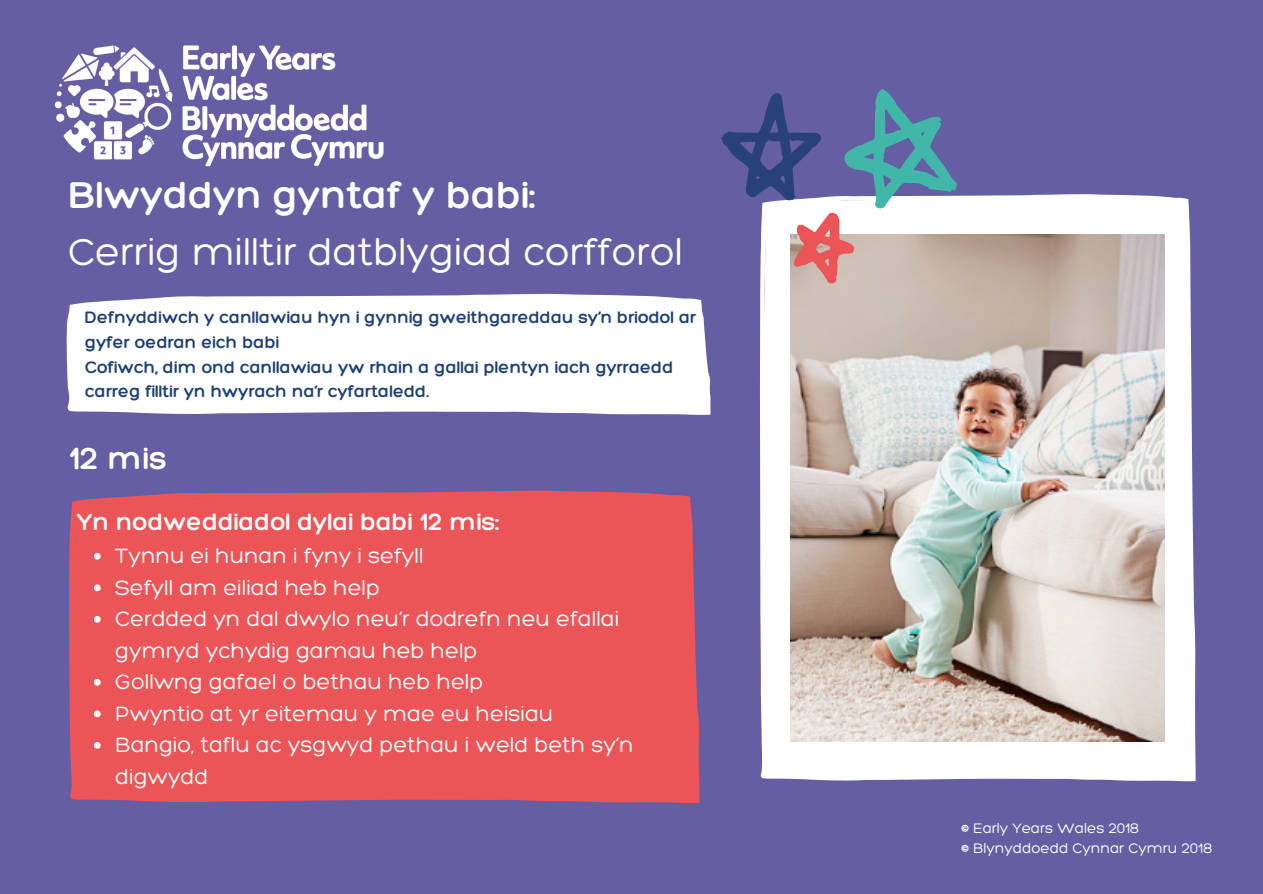
<style>
.page{position:relative;width:1263px;height:894px;background:#fff}
.page>*{position:absolute;margin:0;border:0;box-sizing:border-box;transform-origin:0 0}
.t1{font:300 40.5px "Hero";color:#fff}
.t2{font:300 40.5px "Hero";color:#fff}
.t3{font:300 33px "Hero";color:#fff}
.t4{font:300 25.5px "Hero";color:#fff}
.t5{font:300 22.5px/31.5px "Hero";color:#fff}
.t6{font:300 18px/24.8px "Hero";color:#1e4074}
.t7{font:300 15px "Hero";color:#fff}
</style>
<div class="page">
<div style="left:0;top:0;width:1263px;height:893px;background:#665ea3"></div>
<div style="left:69px;top:490px;width:631px;height:313px;background:#ec5557"></div>
<div style="left:760px;top:194px;width:436px;height:587px;background:#fff"></div>
<img style="left:791px;top:234px;width:373px;height:507px">
<svg style="left:721px;top:89px;width:236px;height:196px"></svg>
<svg style="left:94px;top:552px;width:7px;height:7px"></svg>
<svg style="left:94px;top:584px;width:7px;height:7px"></svg>
<svg style="left:94px;top:615px;width:7px;height:7px"></svg>
<svg style="left:94px;top:678px;width:7px;height:7px"></svg>
<svg style="left:94px;top:710px;width:7px;height:7px"></svg>
<svg style="left:94px;top:741px;width:7px;height:7px"></svg>
<div style="left:66px;top:294px;width:645px;height:121px;background:#fff"></div>
<img style="left:54px;top:45px;width:330px;height:122px">
<p class="t2" style="left:68px;top:170px;width:469px">Blwyddyn gyntaf y babi:</p>
<p class="t1" style="left:68px;top:226px;width:616px">Cerrig milltir datblygiad corfforol</p>
<p class="t6" style="left:85px;top:304px;width:612px">Defnyddiwch y canllawiau hyn i gynnig gweithgareddau sy’n briodol ar gyfer oedran eich babi</p>
<p class="t6" style="left:85px;top:354px;width:590px">Cofiwch, dim ond canllawiau yw rhain a gallai plentyn iach gyrraedd carreg filltir yn hwyrach na’r cyfartaledd.</p>
<p class="t3" style="left:69px;top:437px;width:99px">12 mis</p>
<p class="t4" style="left:77px;top:506px;width:424px">Yn nodweddiadol dylai babi 12 mis:</p>
<p class="t5" style="left:115px;top:539px;width:310px">Tynnu ei hunan i fyny i sefyll</p>
<p class="t5" style="left:115px;top:570px;width:266px">Sefyll am eiliad heb help</p>
<p class="t5" style="left:115px;top:602px;width:505px">Cerdded yn dal dwylo neu’r dodrefn neu efallai gymryd ychydig gamau heb help</p>
<p class="t5" style="left:115px;top:665px;width:370px">Gollwng gafael o bethau heb help</p>
<p class="t5" style="left:115px;top:696px;width:440px">Pwyntio at yr eitemau y mae eu heisiau</p>
<p class="t5" style="left:115px;top:728px;width:520px">Bangio, taflu ac ysgwyd pethau i weld beth sy’n digwydd</p>
<p class="t7" style="left:961px;top:818px;width:179px">© Early Years Wales 2018</p>
<p class="t7" style="left:961px;top:838px;width:252px">© Blynyddoedd Cynnar Cymru 2018</p>
</div>
